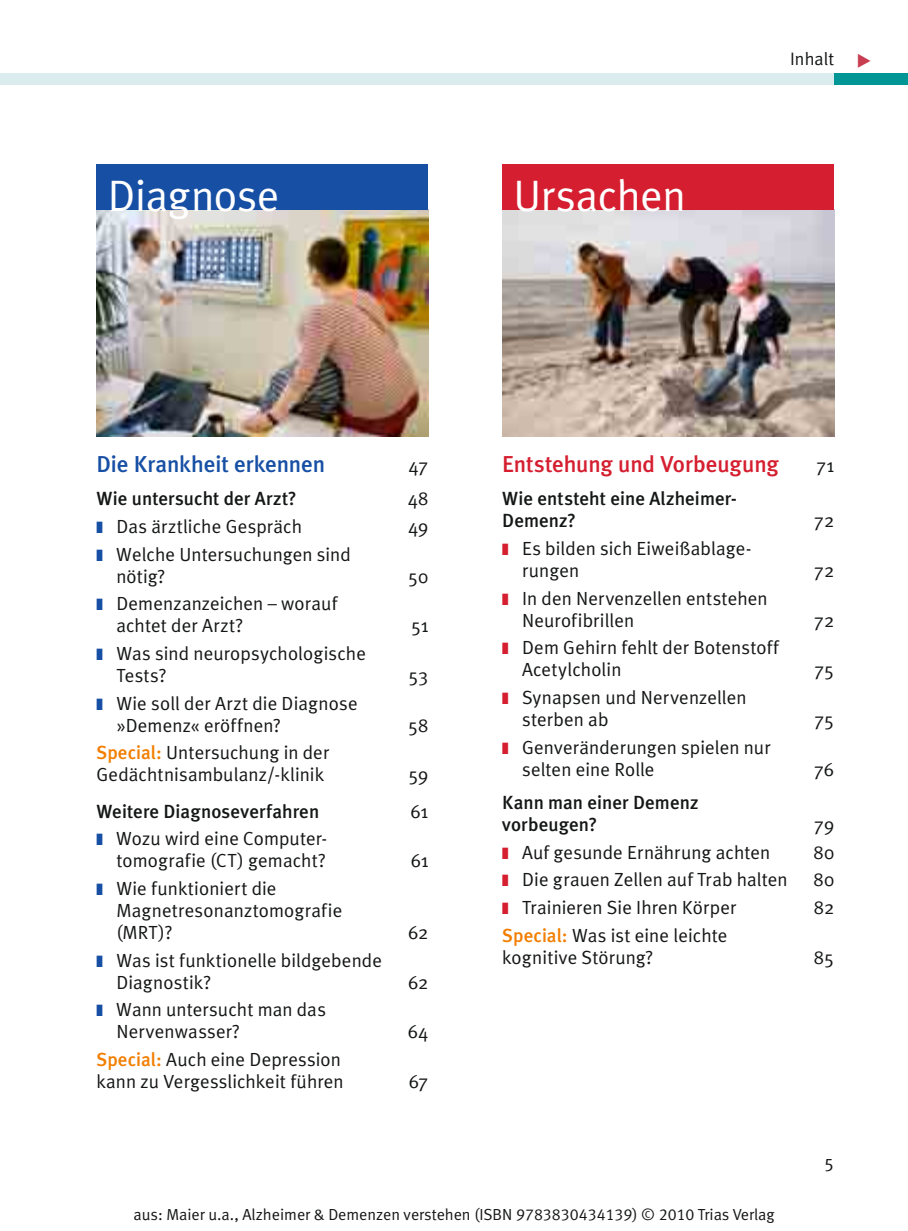
<style>
.page{position:relative;width:908px;height:1231px;background:#fff}
.page>*{position:absolute;margin:0;border:0;box-sizing:border-box;transform-origin:0 0}
.t1{font:44px "Meta Plus Normal";letter-spacing:-.01em;color:#fff}
.t2{font:500 23px "Meta Plus";letter-spacing:-.01em;color:#d51f30}
.t3{font:500 23px "Meta Plus";letter-spacing:-.005em;color:#164fa4}
.t4{font:19px/22px "Meta Plus Normal";letter-spacing:.005em;color:#151616}
.t5{font:500 19px/22px "Meta Plus";letter-spacing:.005em;color:#151616}
.t6{font:18px "Meta Plus Normal";letter-spacing:.01em;color:#151616}
.t7{font:16px "Meta Normal LF";color:#151616}
.s1{font-family:"European Pi Three";color:#164fa4}
.s2{font-family:"Meta Plus";font-weight:500;color:#f27e00}
.s3{font-family:"European Pi Three";color:#d51f30}
</style>
<div class="page">
<div style="left:0;top:74px;width:833px;height:11px;background:#daeced"></div>
<div style="left:833px;top:74px;width:74px;height:11px;background:#009695"></div>
<img style="left:96px;top:210px;width:332px;height:226px">
<div style="left:96px;top:164px;width:332px;height:46px;background:#164fa4"></div>
<img style="left:502px;top:210px;width:331px;height:226px">
<div style="left:502px;top:164px;width:331px;height:46px;background:#d51f30"></div>
<h1 class="t1" style="left:108px;top:179px;width:173px">Diagnose</h1>
<h1 class="t1" style="left:513px;top:179px;width:174px">Ursachen</h1>
<p class="t6" style="left:789px;top:52px;width:46px">Inhalt</p>
<p class="t3" style="left:96px;top:455px;width:230px">Die Krankheit erkennen</p>
<p class="t4" style="left:408px;top:455px;width:21px">47</p>
<p class="t5" style="left:96px;top:489px;width:201px">Wie untersucht der Arzt?</p>
<p class="t4" style="left:407px;top:489px;width:22px">48</p>
<p class="t4" style="left:96px;top:516px;width:207px"><span class="s1">-</span> Das ärztliche Gespräch</p>
<p class="t4" style="left:408px;top:516px;width:22px">49</p>
<p class="t4" style="left:116px;top:544px;width:236px;text-indent:-20px"><span class="s1">-</span> Welche Untersuchungen sind nötig?</p>
<p class="t4" style="left:408px;top:566px;width:22px">50</p>
<p class="t4" style="left:116px;top:594px;width:222px;text-indent:-20px"><span class="s1">-</span> Demenzanzeichen – worauf achtet der Arzt?</p>
<p class="t4" style="left:116px;top:643px;width:251px;text-indent:-20px"><span class="s1">-</span> Was sind neuropsychologische<br>Tests?</p>
<p class="t4" style="left:116px;top:693px;width:243px;text-indent:-20px"><span class="s1">-</span> Wie soll der Arzt die Diagnose »Demenz« eröffnen?</p>
<p class="t4" style="left:96px;top:743px;width:234px"><span class="s2">Special:</span> Untersuchung in der<br>Gedächtnisambulanz/-klinik</p>
<p class="t4" style="left:411px;top:616px;width:19px">51</p>
<p class="t4" style="left:408px;top:665px;width:21px">53</p>
<p class="t4" style="left:408px;top:715px;width:22px">58</p>
<p class="t4" style="left:408px;top:765px;width:21px">59</p>
<p class="t5" style="left:96px;top:801px;width:224px">Weitere Diagnoseverfahren</p>
<p class="t4" style="left:410px;top:801px;width:19px">61</p>
<p class="t4" style="left:96px;top:829px;width:232px;text-align:right"><span class="s1">-</span> Wozu wird eine Computer&shy;tomografie (CT) gemacht?</p>
<p class="t4" style="left:410px;top:851px;width:19px">61</p>
<p class="t4" style="left:116px;top:878px;width:227px;text-indent:-20px"><span class="s1">-</span> Wie funktioniert die<br>Magnetresonanz tomografie (MRT)?</p>
<p class="t4" style="left:116px;top:950px;width:267px;text-indent:-20px"><span class="s1">-</span> Was ist funktionelle bildgebende<br>Diagnostik?</p>
<p class="t4" style="left:116px;top:1000px;width:211px;text-indent:-20px"><span class="s1">-</span> Wann untersucht man das<br>Nervenwasser?</p>
<p class="t4" style="left:96px;top:1049px;width:248px"><span class="s2">Special:</span> Auch eine Depression kann zu Vergesslichkeit führen</p>
<p class="t4" style="left:408px;top:922px;width:22px">62</p>
<p class="t4" style="left:408px;top:972px;width:22px">62</p>
<p class="t4" style="left:407px;top:1022px;width:22px">64</p>
<p class="t4" style="left:408px;top:1071px;width:21px">67</p>
<p class="t2" style="left:502px;top:455px;width:278px">Entstehung und Vorbeugung</p>
<p class="t4" style="left:815px;top:455px;width:20px">71</p>
<p class="t5" style="left:502px;top:489px;width:236px">Wie entsteht eine Alzheimer-<br>Demenz?</p>
<p class="t4" style="left:813px;top:511px;width:22px">72</p>
<p class="t4" style="left:522px;top:538px;width:231px;text-indent:-20px"><span class="s3">-</span> Es bilden sich Eiweißablage&shy;rungen</p>
<p class="t4" style="left:522px;top:588px;width:247px;text-indent:-20px"><span class="s3">-</span> In den Nervenzellen entstehen<br>Neurofibrillen</p>
<p class="t4" style="left:522px;top:638px;width:258px;text-indent:-20px"><span class="s3">-</span> Dem Gehirn fehlt der Botenstoff<br>Acetylcholin</p>
<p class="t4" style="left:522px;top:687px;width:226px;text-indent:-20px"><span class="s3">-</span> Synapsen und Nervenzellen sterben ab</p>
<p class="t4" style="left:522px;top:737px;width:250px;text-indent:-20px"><span class="s3">-</span> Genveränderungen spielen nur selten eine Rolle</p>
<p class="t5" style="left:502px;top:793px;width:198px">Kann man einer Demenz vorbeugen?</p>
<p class="t4" style="left:813px;top:560px;width:22px">72</p>
<p class="t4" style="left:813px;top:610px;width:22px">72</p>
<p class="t4" style="left:813px;top:660px;width:22px">75</p>
<p class="t4" style="left:813px;top:709px;width:22px">75</p>
<p class="t4" style="left:813px;top:759px;width:22px">76</p>
<p class="t4" style="left:813px;top:814px;width:22px">79</p>
<p class="t4" style="left:502px;top:842px;width:269px"><span class="s3">-</span> Auf gesunde Ernährung achten</p>
<p class="t4" style="left:813px;top:842px;width:22px">80</p>
<p class="t4" style="left:502px;top:870px;width:286px"><span class="s3">-</span> Die grauen Zellen auf Trab halten</p>
<p class="t4" style="left:813px;top:870px;width:22px">80</p>
<p class="t4" style="left:502px;top:897px;width:236px"><span class="s3">-</span> Trainieren Sie Ihren Körper</p>
<p class="t4" style="left:813px;top:897px;width:22px">82</p>
<p class="t4" style="left:502px;top:925px;width:227px"><span class="s2">Special:</span> Was ist eine leichte kognitive Störung?</p>
<p class="t4" style="left:813px;top:947px;width:22px">85</p>
<p class="t6" style="left:824px;top:1154px;width:11px">5</p>
<p class="t7" style="left:133px;top:1207px;width:642px">aus: Maier u.a., Alzheimer &amp; Demenzen verstehen (ISBN 9783830434139) © 2010 Trias Verlag</p>
</div>
